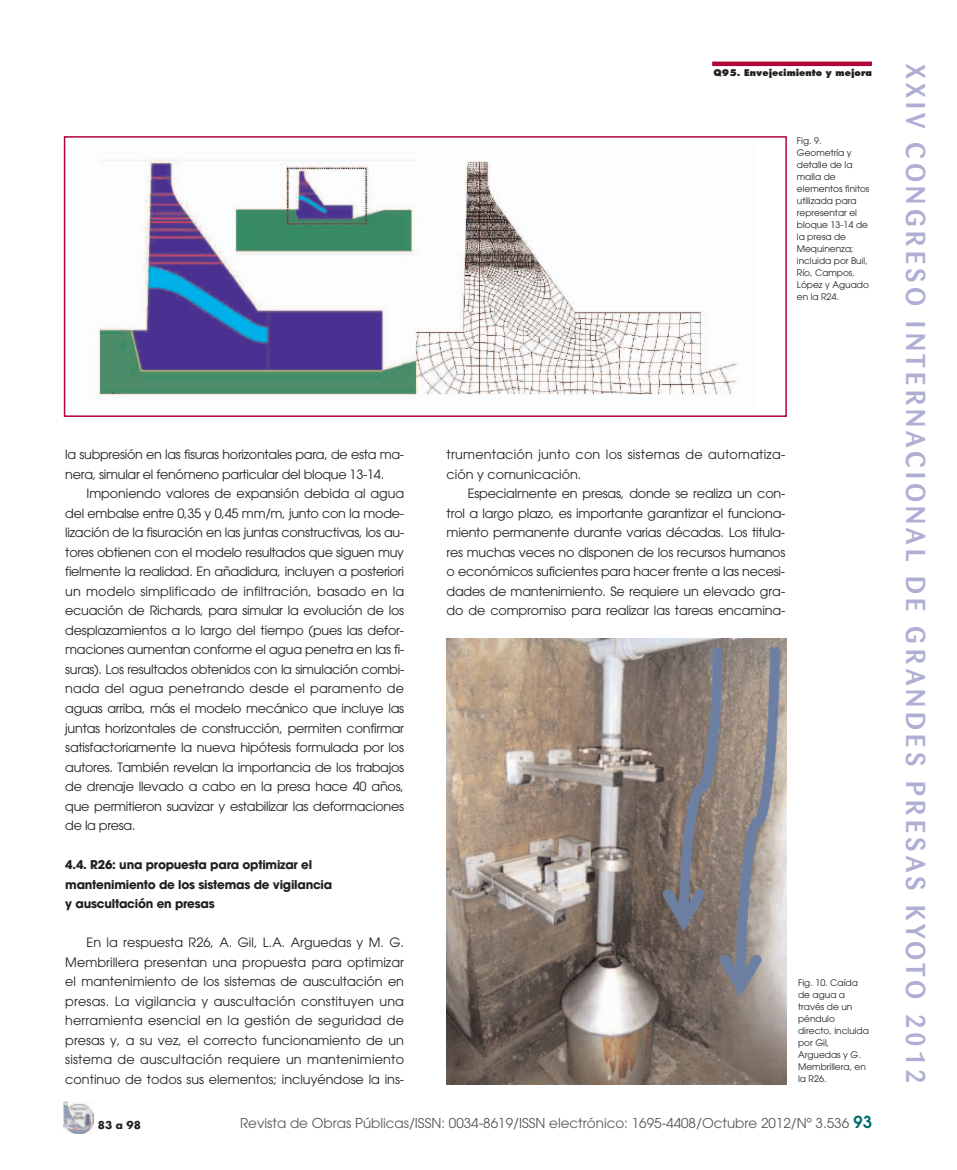
<style>
.page{position:relative;width:957px;height:1170px;background:#fff}
.page>*{position:absolute;margin:0;border:0;box-sizing:border-box;transform-origin:0 0}
.t1{font:500 27px "Barmeno";letter-spacing:.165em;color:#afafd6}
.t2{font:13.5px "Avant Garde";color:#57585a}
.t3{font:12.75px/19.5px "Avant Garde";letter-spacing:-.01em;color:#231f20;text-align:justify}
.t4{font:12.75px/19.5px "Avant Garde";letter-spacing:.015em;color:#231f20}
.t5{font:700 12px/19.5px "Avant Garde";letter-spacing:-.02em;color:#231f20}
.t6{font:700 10.5px "Futura";color:#231f20}
.t7{font:9px/12px "Avant Garde";color:#231f20}
.t8{font:800 9px "Futura";color:#231f20}
.s1{font-weight:600;font-size:16.5px;color:#006b6e}
</style>
<div class="page">
<hr style="left:712px;top:62px;width:160px;height:4px;background:#b30437">
<img style="left:64px;top:1101px;width:30px;height:32px">
<img style="left:98px;top:158px;width:642px;height:241px">
<div style="left:64px;top:136px;width:723px;height:281px;border:2px solid #b30437"></div>
<img style="left:446px;top:638px;width:341px;height:446px">
<p class="t8" style="left:713px;top:69px;width:160px">Q95. Envejecimiento y mejora</p>
<p class="t7" style="left:797px;top:136px;width:74px">Fig. 9.<br>Geometría y detalle de la malla de elementos finitos utilizada para representar el bloque 13-14 de la presa de<br>Mequinenza; incluida por Buil,<br>Río, Campos,<br>López y Aguado en la R24.</p>
<p class="t3" style="left:65px;top:446px;width:340px">la subpresión en las fisuras horizontales para, de esta ma&shy;nera, simular el fenómeno particular del bloque 13-14.</p>
<p class="t3" style="left:65px;top:485px;width:340px;text-indent:21px">Imponiendo valores de expansión debida al agua del embalse entre 0,35 y 0,45 mm/m, junto con la mode&shy;lización de la fisuración en las juntas constructivas, los au&shy;tores obtienen con el modelo resultados que siguen muy fielmente la realidad. En añadidura, incluyen a posteriori un modelo simplificado de infiltración, basado en la ecuación de Richards, para simular la evolución de los desplazamientos a lo largo del tiempo (pues las defor&shy;maciones aumentan conforme el agua penetra en las fi&shy;suras). Los resultados obtenidos con la simulación combi&shy;nada del agua penetrando desde el paramento de aguas arriba, más el modelo mecánico que incluye las juntas horizontales de construcción, permiten confirmar satisfactoriamente la nueva hipótesis formulada por los autores. También revelan la importancia de los trabajos de drenaje llevado a cabo en la presa hace 40 años, que permitieron suavizar y estabilizar las deformaciones de la presa.</p>
<p class="t5" style="left:65px;top:856px;width:268px">4.4. R26: una propuesta para optimizar el mantenimiento de los sistemas de vigilancia y auscultación en presas</p>
<p class="t3" style="left:65px;top:933px;width:340px;text-indent:21px">En la respuesta R26, A. Gil, L.A. Arguedas y M. G.<br>Membrillera presentan una propuesta para optimizar el mantenimiento de los sistemas de auscultación en presas. La vigilancia y auscultación constituyen una herramienta esencial en la gestión de seguridad de presas y, a su vez, el correcto funcionamiento de un sistema de auscultación requiere un mantenimiento continuo de todos sus elementos; incluyéndose la ins-</p>
<p class="t4" style="left:446px;top:446px;width:340px">trumentación junto con los sistemas de automatiza&shy;ción y comunicación.</p>
<p class="t3" style="left:446px;top:485px;width:340px;text-indent:21px">Especialmente en presas, donde se realiza un con&shy;trol a largo plazo, es importante garantizar el funciona&shy;miento permanente durante varias décadas. Los titula&shy;res muchas veces no disponen de los recursos humanos o económicos suficientes para hacer frente a las necesi&shy;dades de mantenimiento. Se requiere un elevado gra&shy;do de compromiso para realizar las tareas encamina-</p>
<p class="t7" style="left:798px;top:977px;width:72px">Fig. 10. Caída de agua a través de un péndulo directo, incluida por Gil,<br>Arguedas y G.<br>Membrillera, en la R26.</p>
<p class="t6" style="left:98px;top:1120px;width:45px">83 a 98</p>
<p class="t2" style="left:240px;top:1117px;width:633px">Revista de Obras Públicas/ISSN: 0034-8619/ISSN electrónico: 1695-4408/Octubre 2012/Nº 3.536 <span class="s1">93</span></p>
<h1 class="t1" style="left:926px;top:64px;width:1021px;rotate:90deg">XXIV CONGRESO INTERNACIONAL DE GRANDES PRESAS KYOTO 2012</h1>
</div>
